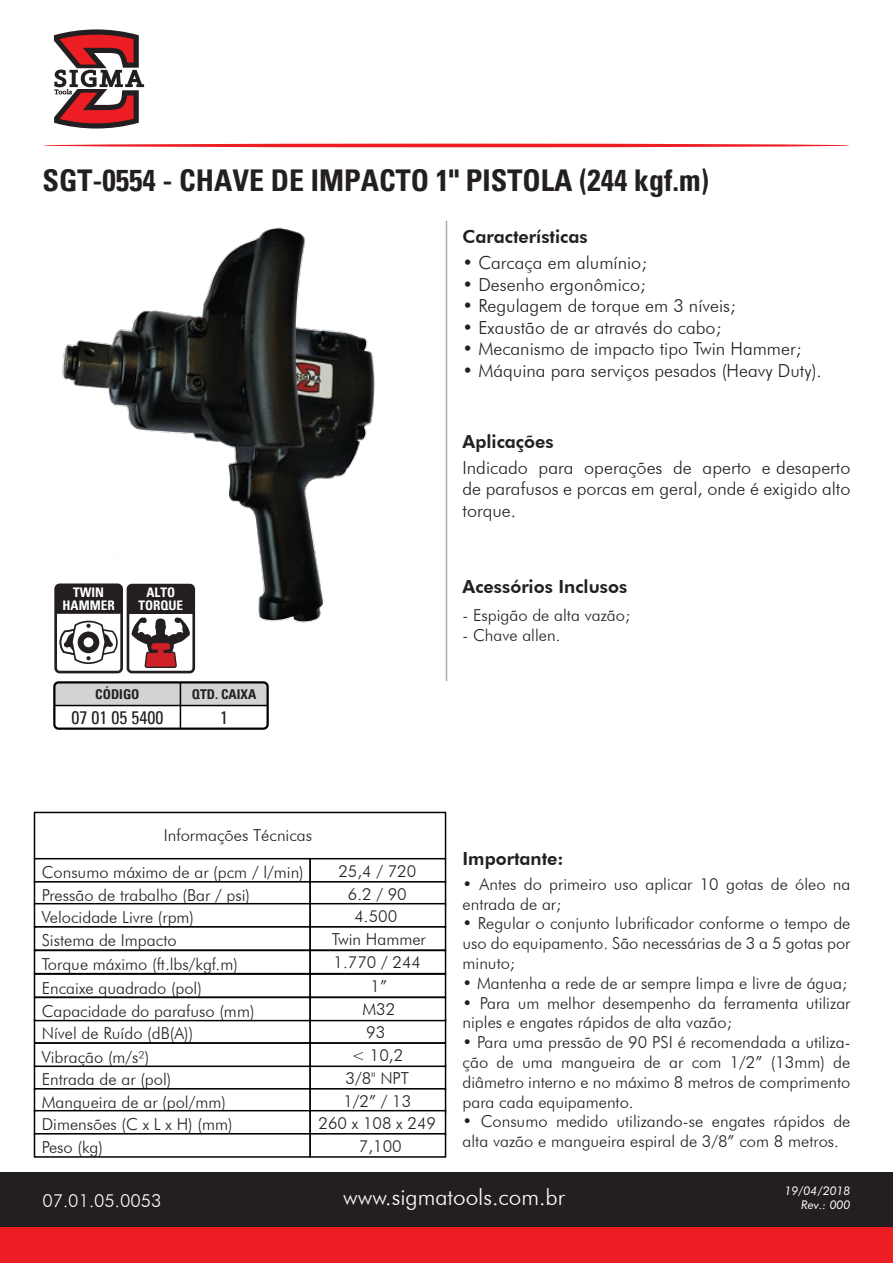
<style>
.page{position:relative;width:893px;height:1263px;background:#fff}
.page>*{position:absolute;margin:0;border:0;box-sizing:border-box;transform-origin:0 0}
.t1{font:700 condensed 30px "Univers";color:#231f20}
.t2{font:300 22.5px "Futura BT";color:#fff}
.t3{font:300 18px/21.6px "Futura BT";color:#231f20;text-align:justify}
.t4{font:800 18px "Futura BT";color:#231f20}
.t5{font:300 18px "Futura BT";color:#fff}
.t6{font:condensed 18px "Univers";color:#231f20}
.t7{font:300 16.5px/19.8px "Futura BT";color:#231f20}
.t8{font:700 condensed 13.5px "Univers";color:#231f20}
.t9{font:700 condensed 13.2px/12.1px "Univers";color:#fff;text-align:center}
.t10{font:italic 12px/14.4px "Futura BT";color:#fff;text-align:right}
</style>
<div class="page">
<div style="left:0;top:1172px;width:893px;height:55px;background:#231f20"></div>
<div style="left:0;top:1227px;width:893px;height:36px;background:#ed1d24"></div>
<hr style="left:43px;top:144px;width:807px;height:3px;background:#ed1d24;border-radius:50%">
<hr style="left:446px;top:221px;width:1px;height:460px;background:#a7a9ac">
<img style="left:62px;top:227px;width:313px;height:404px">
<svg style="left:54px;top:29px;width:90px;height:100px"></svg>
<div style="left:34px;top:812px;width:412px;height:47px;background:#fff;border:2px solid #010101"></div>
<div style="left:34px;top:858px;width:277px;height:24px;background:#fff;border:2px solid #010101"></div>
<div style="left:309px;top:858px;width:137px;height:24px;background:#fff;border:2px solid #010101"></div>
<div style="left:34px;top:881px;width:277px;height:25px;background:#fff;border:2px solid #010101"></div>
<div style="left:309px;top:881px;width:137px;height:25px;background:#fff;border:2px solid #010101"></div>
<div style="left:34px;top:903px;width:277px;height:24px;background:#fff;border:2px solid #010101"></div>
<div style="left:309px;top:903px;width:137px;height:24px;background:#fff;border:2px solid #010101"></div>
<div style="left:34px;top:1088px;width:277px;height:25px;background:#fff;border:2px solid #010101"></div>
<div style="left:309px;top:1088px;width:137px;height:25px;background:#fff;border:2px solid #010101"></div>
<div style="left:34px;top:1110px;width:277px;height:24px;background:#fff;border:2px solid #010101"></div>
<div style="left:309px;top:1110px;width:137px;height:24px;background:#fff;border:2px solid #010101"></div>
<div style="left:34px;top:1133px;width:277px;height:25px;background:#fff;border:2px solid #010101"></div>
<div style="left:309px;top:1133px;width:137px;height:25px;background:#fff;border:2px solid #010101"></div>
<div style="left:309px;top:1019px;width:137px;height:25px;background:#fff;border:2px solid #010101"></div>
<div style="left:34px;top:1042px;width:277px;height:25px;background:#fff;border:2px solid #010101"></div>
<div style="left:309px;top:1042px;width:137px;height:25px;background:#fff;border:2px solid #010101"></div>
<div style="left:34px;top:973px;width:277px;height:25px;background:#fff;border:2px solid #010101"></div>
<div style="left:309px;top:973px;width:137px;height:25px;background:#fff;border:2px solid #010101"></div>
<div style="left:34px;top:997px;width:277px;height:24px;background:#fff;border:2px solid #010101"></div>
<div style="left:309px;top:997px;width:137px;height:24px;background:#fff;border:2px solid #010101"></div>
<div style="left:34px;top:926px;width:277px;height:25px;background:#fff;border:2px solid #010101"></div>
<div style="left:309px;top:926px;width:137px;height:25px;background:#fff;border:2px solid #010101"></div>
<div style="left:56px;top:684px;width:210px;height:21px;background:#d1d3d4"></div>
<div style="left:53px;top:681px;width:216px;height:49px;border:2px solid #010101;border-radius:4px"></div>
<hr style="left:54px;top:705px;width:214px;height:1px;background:#010101">
<hr style="left:180px;top:682px;width:1px;height:47px;background:#010101">
<svg style="left:54px;top:583px;width:141px;height:91px"></svg>
<h1 class="t1" style="left:43px;top:162px;width:668px">SGT-0554 - CHAVE DE IMPACTO 1" PISTOLA (244 kgf.m)</h1>
<p class="t4" style="left:463px;top:225px;width:127px">Características</p>
<p class="t3" style="left:463px;top:252px;width:186px">• Carcaça em alumínio;</p>
<p class="t3" style="left:463px;top:273px;width:185px">• Desenho ergonômico;</p>
<p class="t3" style="left:463px;top:295px;width:275px">• Regulagem de torque em 3 níveis;</p>
<p class="t3" style="left:463px;top:316px;width:260px">• Exaustão de ar através do cabo;</p>
<p class="t3" style="left:463px;top:338px;width:340px">• Mecanismo de impacto tipo Twin Hammer;</p>
<p class="t3" style="left:463px;top:360px;width:361px">• Máquina para serviços pesados (Heavy Duty).</p>
<p class="t9" style="left:63px;top:587px;width:54px">TWIN<br>HAMMER</p>
<p class="t9" style="left:138px;top:587px;width:46px">ALTO<br>TORQUE</p>
<p class="t8" style="left:95px;top:686px;width:46px">CÓDIGO</p>
<p class="t6" style="left:71px;top:705px;width:93px">07 01 05 5400</p>
<p class="t8" style="left:192px;top:686px;width:66px">QTD. CAIXA</p>
<p class="t6" style="left:220px;top:705px;width:9px">1</p>
<p class="t4" style="left:463px;top:430px;width:93px">Aplicações</p>
<p class="t3" style="left:463px;top:456px;width:389px">Indicado para operações de aperto e desaperto de parafusos e porcas em geral, onde é exigido alto torque.</p>
<p class="t4" style="left:463px;top:576px;width:166px">Acessórios Inclusos</p>
<p class="t7" style="left:463px;top:605px;width:169px">- Espigão de alta vazão;</p>
<p class="t7" style="left:463px;top:625px;width:99px">- Chave allen.</p>
<p class="t7" style="left:164px;top:825px;width:150px">Informações Técnicas</p>
<p class="t7" style="left:42px;top:862px;width:264px">Consumo máximo de ar (pcm / l/min)</p>
<p class="t7" style="left:338px;top:861px;width:79px">25,4 / 720</p>
<p class="t7" style="left:42px;top:885px;width:210px">Pressão de trabalho (Bar / psi)</p>
<p class="t7" style="left:348px;top:884px;width:60px">6.2 / 90</p>
<p class="t7" style="left:42px;top:907px;width:154px">Velocidade Livre (rpm)</p>
<p class="t7" style="left:354px;top:906px;width:44px">4.500</p>
<p class="t7" style="left:42px;top:954px;width:198px">Torque máximo (ft.lbs/kgf.m)</p>
<p class="t7" style="left:334px;top:952px;width:89px">1.770 / 244</p>
<p class="t7" style="left:42px;top:930px;width:136px">Sistema de Impacto</p>
<p class="t7" style="left:332px;top:929px;width:95px">Twin Hammer</p>
<p class="t7" style="left:42px;top:978px;width:162px">Encaixe quadrado (pol)</p>
<p class="t7" style="left:371px;top:976px;width:18px">1”</p>
<p class="t7" style="left:42px;top:1001px;width:214px">Capacidade do parafuso (mm)</p>
<p class="t7" style="left:362px;top:999px;width:34px">M32</p>
<p class="t7" style="left:42px;top:1023px;width:153px">Nível de Ruído (dB(A))</p>
<p class="t7" style="left:366px;top:1022px;width:21px">93</p>
<p class="t7" style="left:42px;top:1047px;width:109px">Vibração (m/s²)</p>
<p class="t7" style="left:351px;top:1045px;width:53px">&lt; 10,2</p>
<p class="t7" style="left:42px;top:1069px;width:131px">Entrada de ar (pol)</p>
<p class="t7" style="left:345px;top:1068px;width:65px">3/8" NPT</p>
<p class="t7" style="left:42px;top:1092px;width:186px">Mangueira de ar (pol/mm)</p>
<p class="t7" style="left:343px;top:1091px;width:69px">1/2” / 13</p>
<p class="t7" style="left:42px;top:1114px;width:192px">Dimensões (C x L x H) (mm)</p>
<p class="t7" style="left:318px;top:1113px;width:119px">260 x 108 x 249</p>
<p class="t7" style="left:42px;top:1137px;width:63px">Peso (kg)</p>
<p class="t7" style="left:359px;top:1136px;width:44px">7,100</p>
<p class="t4" style="left:463px;top:847px;width:103px">Importante:</p>
<p class="t7" style="left:463px;top:874px;width:389px">• Antes do primeiro uso aplicar 10 gotas de óleo na entrada de ar;</p>
<p class="t7" style="left:463px;top:913px;width:389px;text-align:justify">• Regular o conjunto lubrificador conforme o tempo de uso do equipamento. São necessárias de 3 a 5 gotas por minuto;</p>
<p class="t7" style="left:463px;top:973px;width:386px">• Mantenha a rede de ar sempre limpa e livre de água;</p>
<p class="t7" style="left:463px;top:993px;width:389px">• Para um melhor desempenho da ferramenta utilizar niples e engates rápidos de alta vazão;</p>
<p class="t7" style="left:463px;top:1032px;width:389px;text-align:justify">• Para uma pressão de 90 PSI é recomendada a utiliza&shy;ção de uma mangueira de ar com 1/2” (13mm) de diâmetro interno e no máximo 8 metros de comprimento para cada equipamento.</p>
<p class="t7" style="left:463px;top:1111px;width:389px">• Consumo medido utilizando-se engates rápidos de alta vazão e mangueira espiral de 3/8” com 8 metros.</p>
<p class="t5" style="left:42px;top:1190px;width:121px">07.01.05.0053</p>
<h2 class="t2" style="left:343px;top:1184px;width:223px">www.sigmatools.com.br</h2>
<p class="t10" style="left:784px;top:1183px;width:68px">19/04/2018<br>Rev.: 000</p>
</div>
